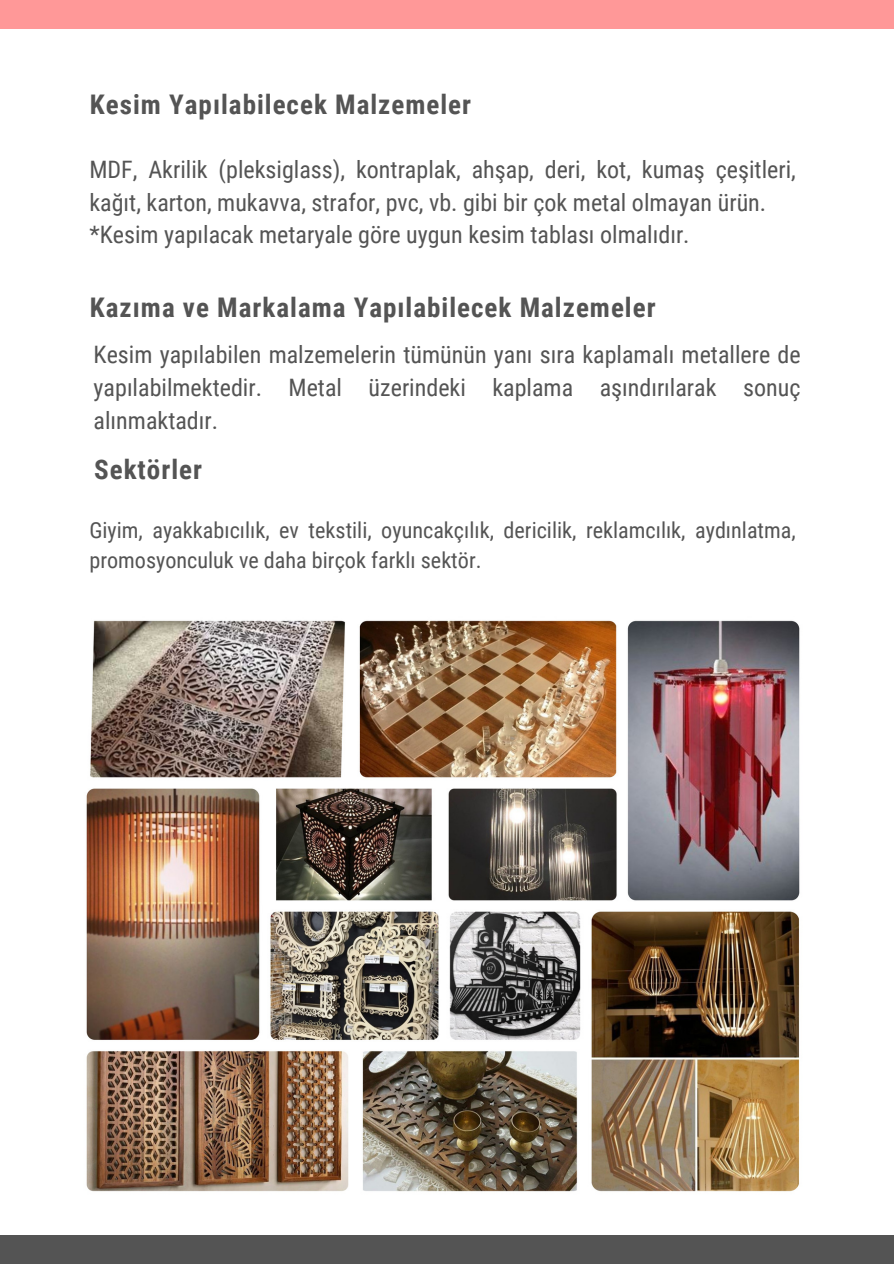
<style>
.page{position:relative;width:894px;height:1264px;background:#fff}
.page>*{position:absolute;margin:0;border:0;box-sizing:border-box;transform-origin:0 0}
.t1{font:700 27px "Roboto Condensed";letter-spacing:.04em;color:#545454}
.t2{font:24px/32.7px "Roboto Condensed";color:#545454}
.t3{font:22.2px/30.2px "Roboto Condensed";color:#545454}
</style>
<div class="page">
<div style="left:0;top:0;width:893px;height:28px;background:#ff9898"></div>
<div style="left:0;top:1235px;width:893px;height:28px;background:#545454"></div>
<img style="left:86px;top:620px;width:714px;height:572px">
<p class="t1" style="left:90px;top:89px;width:382px">Kesim Yapılabilecek Malzemeler</p>
<p class="t2" style="left:89px;top:153px;width:707px">MDF, Akrilik (pleksiglass), kontraplak, ahşap, deri, kot, kumaş çeşitleri, kağıt, karton, mukavva, strafor, pvc, vb. gibi bir çok metal olmayan ürün.</p>
<p class="t2" style="left:89px;top:219px;width:601px">*Kesim yapılacak metaryale göre uygun kesim tablası olmalıdır.</p>
<p class="t1" style="left:90px;top:291px;width:567px">Kazıma ve Markalama Yapılabilecek Malzemeler</p>
<p class="t2" style="left:94px;top:339px;width:708px;text-align:justify">Kesim yapılabilen malzemelerin tümünün yanı sıra kaplamalı metallere de yapılabilmektedir. Metal üzerindeki kaplama aşındırılarak sonuç alınmaktadır.</p>
<p class="t1" style="left:94px;top:454px;width:109px">Sektörler</p>
<p class="t3" style="left:89px;top:515px;width:707px">Giyim, ayakkabıcılık, ev tekstili, oyuncakçılık, dericilik, reklamcılık, aydınlatma, promosyonculuk ve daha birçok farklı sektör.</p>
</div>
